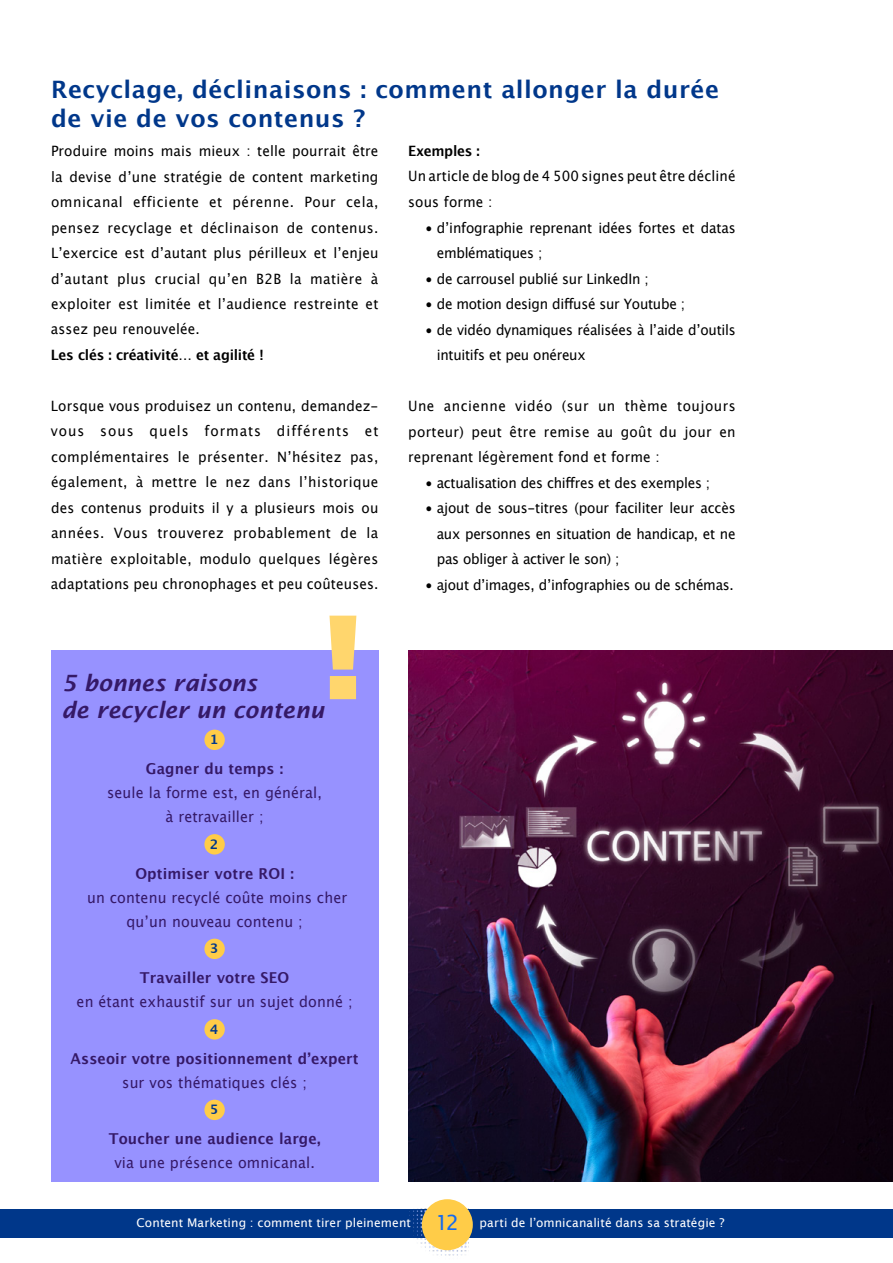
<style>
.page{position:relative;width:893px;height:1263px;background:#fff}
.page>*{position:absolute;margin:0;border:0;box-sizing:border-box;transform-origin:0 0}
.t1{font:700 24px/28.8px "Lucida Grande";letter-spacing:.02em;color:#00378a}
.t2{font:italic 600 22.5px/27px "Lucida Sans";color:#351967}
.t3{font:21px "Lucida Sans";color:#136af0}
.t4{font:15px/24px "Lucida Grande";letter-spacing:.01em;color:#351967;text-align:center;scale:.95 1}
.t5{font:700 15px "Lucida Grande";letter-spacing:.01em;color:#351967;scale:.95 1}
.t6{font:14.25px/25.5px "Lucida Grande";letter-spacing:-.02em;color:#000;text-align:justify;scale:.95 1}
.t7{font:14.25px/25.7px "Lucida Grande";letter-spacing:.01em;color:#000;scale:.95 1}
.t8{font:700 14.25px "Lucida Grande";letter-spacing:-.02em;color:#000;scale:.95 1}
.t9{font:700 13.05px "Lucida Grande";color:#00378a}
.t10{font:12px "Lucida Sans";letter-spacing:.01em;color:#fff}
</style>
<div class="page">
<div style="left:0;top:1209px;width:893px;height:29px;background:#00378a"></div>
<img style="left:409px;top:1208px;width:59px;height:48px">
<div style="left:422px;top:1199px;width:51px;height:51px;background:#ffcc48;border-radius:50%"></div>
<img style="left:408px;top:651px;width:485px;height:530px">
<div style="left:51px;top:651px;width:327px;height:531px;background:#9792ff"></div>
<div style="left:204px;top:730px;width:21px;height:20px;background:#ffcc48;border-radius:50%"></div>
<div style="left:204px;top:834px;width:21px;height:20px;background:#ffcc48;border-radius:50%"></div>
<div style="left:204px;top:939px;width:21px;height:20px;background:#ffcc48;border-radius:50%"></div>
<div style="left:204px;top:1019px;width:21px;height:20px;background:#ffcc48;border-radius:50%"></div>
<div style="left:204px;top:1100px;width:21px;height:20px;background:#ffcc48;border-radius:50%"></div>
<svg style="left:329px;top:616px;width:27px;height:83px;background:#f0ce85"></svg>
<h1 class="t1" style="left:51px;top:75px;width:670px">Recyclage, déclinaisons : comment allonger la durée de vie de vos contenus ?</h1>
<p class="t6" style="left:51px;top:138px;width:346px">Produire moins mais mieux : telle pourrait être la devise d’une stratégie de content marketing omnicanal efficiente et pérenne. Pour cela, pensez recyclage et déclinaison de contenus.<br>L’exercice est d’autant plus périlleux et l’enjeu d’autant plus crucial qu’en B2B la matière à exploiter est limitée et l’audience restreinte et assez peu renouvelée.</p>
<p class="t8" style="left:51px;top:343px;width:225px">Les clés : créativité… et agilité !</p>
<p class="t6" style="left:51px;top:393px;width:346px">Lorsque vous produisez un contenu, demandez&shy;vous sous quels formats différents et complémentaires le présenter. N’hésitez pas, également, à mettre le nez dans l’historique des contenus produits il y a plusieurs mois ou années. Vous trouverez probablement de la matière exploitable, modulo quelques légères adaptations peu chronophages et peu coûteuses.</p>
<p class="t8" style="left:408px;top:139px;width:77px">Exemples :</p>
<p class="t7" style="left:408px;top:164px;width:346px">Un article de blog de 4 500 signes peut être décliné sous forme :</p>
<p class="t6" style="left:437px;top:215px;width:316px;text-indent:-12px">• d’infographie reprenant idées fortes et datas emblématiques ;</p>
<p class="t6" style="left:425px;top:266px;width:237px">• de carrousel publié sur LinkedIn ;</p>
<p class="t6" style="left:425px;top:291px;width:275px">• de motion design diffusé sur Youtube ;</p>
<p class="t6" style="left:437px;top:317px;width:316px;text-indent:-12px">• de vidéo dynamiques réalisées à l’aide d’outils intuitifs et peu onéreux</p>
<p class="t6" style="left:408px;top:393px;width:346px">Une ancienne vidéo (sur un thème toujours porteur) peut être remise au goût du jour en reprenant légèrement fond et forme :</p>
<p class="t6" style="left:425px;top:470px;width:301px">• actualisation des chiffres et des exemples ;</p>
<p class="t6" style="left:437px;top:495px;width:316px;text-indent:-12px">• ajout de sous-titres (pour faciliter leur accès aux personnes en situation de handicap, et ne pas obliger à activer le son) ;</p>
<p class="t6" style="left:425px;top:572px;width:326px">• ajout d’images, d’infographies ou de schémas.</p>
<h2 class="t2" style="left:61px;top:669px;width:264px">5 bonnes raisons<br>de recycler un contenu</h2>
<p class="t9" style="left:210px;top:729px;width:10px">1</p>
<p class="t5" style="left:146px;top:756px;width:146px">Gagner du temps :</p>
<p class="t4" style="left:107px;top:781px;width:228px">seule la forme est, en général, à retravailler ;</p>
<p class="t9" style="left:210px;top:834px;width:10px">2</p>
<p class="t5" style="left:135px;top:861px;width:168px">Optimiser votre ROI :</p>
<p class="t4" style="left:87px;top:885px;width:275px">un contenu recyclé coûte moins cher qu’un nouveau contenu ;</p>
<p class="t9" style="left:210px;top:938px;width:10px">3</p>
<p class="t5" style="left:140px;top:965px;width:159px">Travailler votre SEO</p>
<p class="t4" style="left:77px;top:990px;width:292px">en étant exhaustif sur un sujet donné ;</p>
<p class="t9" style="left:210px;top:1019px;width:10px">4</p>
<p class="t5" style="left:71px;top:1046px;width:305px">Asseoir votre positionnement d’expert</p>
<p class="t4" style="left:122px;top:1070px;width:196px">sur vos thématiques clés ;</p>
<p class="t9" style="left:210px;top:1099px;width:10px">5</p>
<p class="t5" style="left:109px;top:1126px;width:224px">Toucher une audience large,</p>
<p class="t4" style="left:114px;top:1151px;width:213px">via une présence omnicanal.</p>
<h3 class="t3" style="left:435px;top:1211px;width:25px">12</h3>
<p class="t10" style="left:137px;top:1216px;width:276px">Content Marketing : comment tirer pleinement</p>
<p class="t10" style="left:479px;top:1216px;width:247px">parti de l’omnicanalité dans sa stratégie ?</p>
</div>
